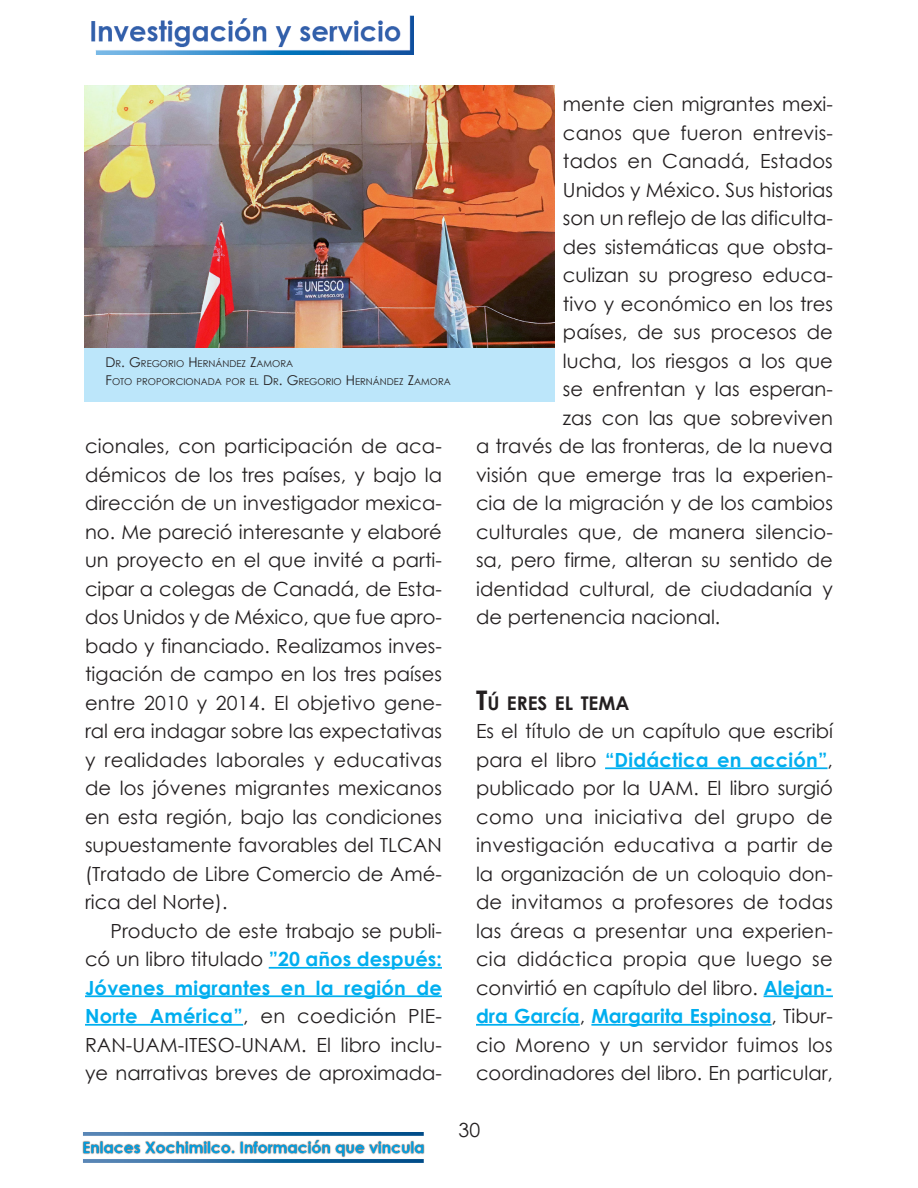
<style>
.page{position:relative;width:918px;height:1188px;background:#fff}
.page>*{position:absolute;margin:0;border:0;box-sizing:border-box;transform-origin:0 0}
.cuerpoArticulos_sin{font:19.5px/28.5px "Century Gothic";color:#231f20;text-align:justify}
.cuerpoArticulos{font:19.5px/28.5px "Century Gothic";color:#231f20;text-align:justify}
.subtitulo_ok{font:700 18.9px "Century Gothic";color:#231f20}
.pies_de_foto_2alinea{font:9.45px "Century Gothic";color:#231f20}
.s1{font-size:13.5px}
.s2{font-weight:700;color:#00aeef}
.s3{font-size:27px}
</style>
<div class="page">
<img style="left:91px;top:15px;width:322px;height:39px">
<img style="left:82px;top:1132px;width:343px;height:31px">
<hr style="left:269px;top:967px;width:173px;height:2px;background:#00aeef">
<hr style="left:85px;top:995px;width:357px;height:2px;background:#00aeef">
<hr style="left:85px;top:1024px;width:158px;height:2px;background:#00aeef">
<hr style="left:605px;top:767px;width:223px;height:2px;background:#00aeef">
<hr style="left:764px;top:995px;width:69px;height:2px;background:#00aeef">
<hr style="left:476px;top:1024px;width:104px;height:2px;background:#00aeef">
<hr style="left:591px;top:1024px;width:181px;height:2px;background:#00aeef">
<img style="left:84px;top:85px;width:470px;height:264px">
<div style="left:84px;top:349px;width:470px;height:53px;background:#bce6fa"></div>
<p class="pies_de_foto_2alinea" style="left:106px;top:357px;width:189px"><span class="s1">D</span> R<span class="s1">. G</span>REGORIO <span class="s1">H</span>ERNÁNDEZ <span class="s1">Z</span>AMORA</p>
<p class="pies_de_foto_2alinea" style="left:106px;top:375px;width:347px"><span class="s1">F</span>OTO PROPORCIONADA POR EL <span class="s1">D</span> R<span class="s1">. G</span>REGORIO <span class="s1">H</span>ERNÁNDEZ <span class="s1">Z</span>AMORA</p>
<p class="cuerpoArticulos_sin" style="left:85px;top:431px;width:359px">cionales, con participación de aca&shy;démicos de los tres países, y bajo la dirección de un investigador mexica&shy;no. Me pareció interesante y elaboré un proyecto en el que invité a parti&shy;cipar a colegas de Canadá, de Esta&shy;dos Unidos y de México, que fue apro&shy;bado y financiado. Realizamos inves&shy;tigación de campo en los tres países entre 2010 y 2014. El objetivo gene&shy;ral era indagar sobre las expectativas y realidades laborales y educativas de los jóvenes migrantes mexicanos en esta región, bajo las condiciones supuestamente favorables del TLCAN (Tratado de Libre Comercio de Amé&shy;rica del Norte).</p>
<p class="cuerpoArticulos" style="left:85px;top:916px;width:358px;text-indent:26px">Producto de este trabajo se publi&shy;có un libro titulado <span class="s2">”20 años después:<br>Jóvenes migrantes en la región de Norte América”</span>, en coedición PIE-RAN-UAM-ITESO-UNAM. El libro inclu&shy;ye narrativas breves de aproximada-</p>
<p class="cuerpoArticulos" style="left:563px;top:89px;width:271px">mente cien migrantes mexi-</p>
<p class="cuerpoArticulos" style="left:563px;top:118px;width:271px">canos que fueron entrevis-</p>
<p class="cuerpoArticulos" style="left:563px;top:146px;width:271px">tados en Canadá, Estados</p>
<p class="cuerpoArticulos" style="left:563px;top:175px;width:271px">Unidos y México. Sus historias</p>
<p class="cuerpoArticulos" style="left:563px;top:203px;width:271px">son un reflejo de las dificulta-</p>
<p class="cuerpoArticulos" style="left:563px;top:232px;width:271px">des sistemáticas que obsta-</p>
<p class="cuerpoArticulos" style="left:563px;top:260px;width:271px">culizan su progreso educa-</p>
<p class="cuerpoArticulos" style="left:563px;top:289px;width:271px">tivo y económico en los tres</p>
<p class="cuerpoArticulos" style="left:563px;top:317px;width:271px">países, de sus procesos de</p>
<p class="cuerpoArticulos" style="left:563px;top:346px;width:271px">lucha, los riesgos a los que</p>
<p class="cuerpoArticulos" style="left:563px;top:374px;width:271px">se enfrentan y las esperan-</p>
<p class="cuerpoArticulos" style="left:563px;top:403px;width:272px">zas con las que sobreviven</p>
<p class="cuerpoArticulos" style="left:476px;top:431px;width:358px">a través de las fronteras, de la nueva</p>
<p class="cuerpoArticulos" style="left:476px;top:460px;width:358px">visión que emerge tras la experien-</p>
<p class="cuerpoArticulos" style="left:476px;top:488px;width:358px">cia de la migración y de los cambios</p>
<p class="cuerpoArticulos" style="left:476px;top:517px;width:358px">culturales que, de manera silencio-</p>
<p class="cuerpoArticulos" style="left:476px;top:545px;width:358px">sa, pero firme, alteran su sentido de</p>
<p class="cuerpoArticulos" style="left:476px;top:574px;width:358px">identidad cultural, de ciudadanía y</p>
<p class="cuerpoArticulos" style="left:476px;top:602px;width:246px">de pertenencia nacional.</p>
<p class="subtitulo_ok" style="left:476px;top:688px;width:139px"><span class="s3">T</span>Ú ERES EL TEMA</p>
<p class="cuerpoArticulos_sin" style="left:476px;top:716px;width:359px">Es el título de un capítulo que escribí para el libro <span class="s2">“Didáctica en acción”</span>, publicado por la UAM. El libro surgió como una iniciativa del grupo de investigación educativa a partir de la organización de un coloquio don&shy;de invitamos a profesores de todas las áreas a presentar una experien&shy;cia didáctica propia que luego se convirtió en capítulo del libro. <span class="s2">Alejan&shy;dra García</span>, <span class="s2">Margarita Espinosa</span>, Tibur&shy;cio Moreno y un servidor fuimos los coordinadores del libro. En particular,</p>
<p class="cuerpoArticulos_sin" style="left:459px;top:1115px;width:23px">30</p>
</div>
